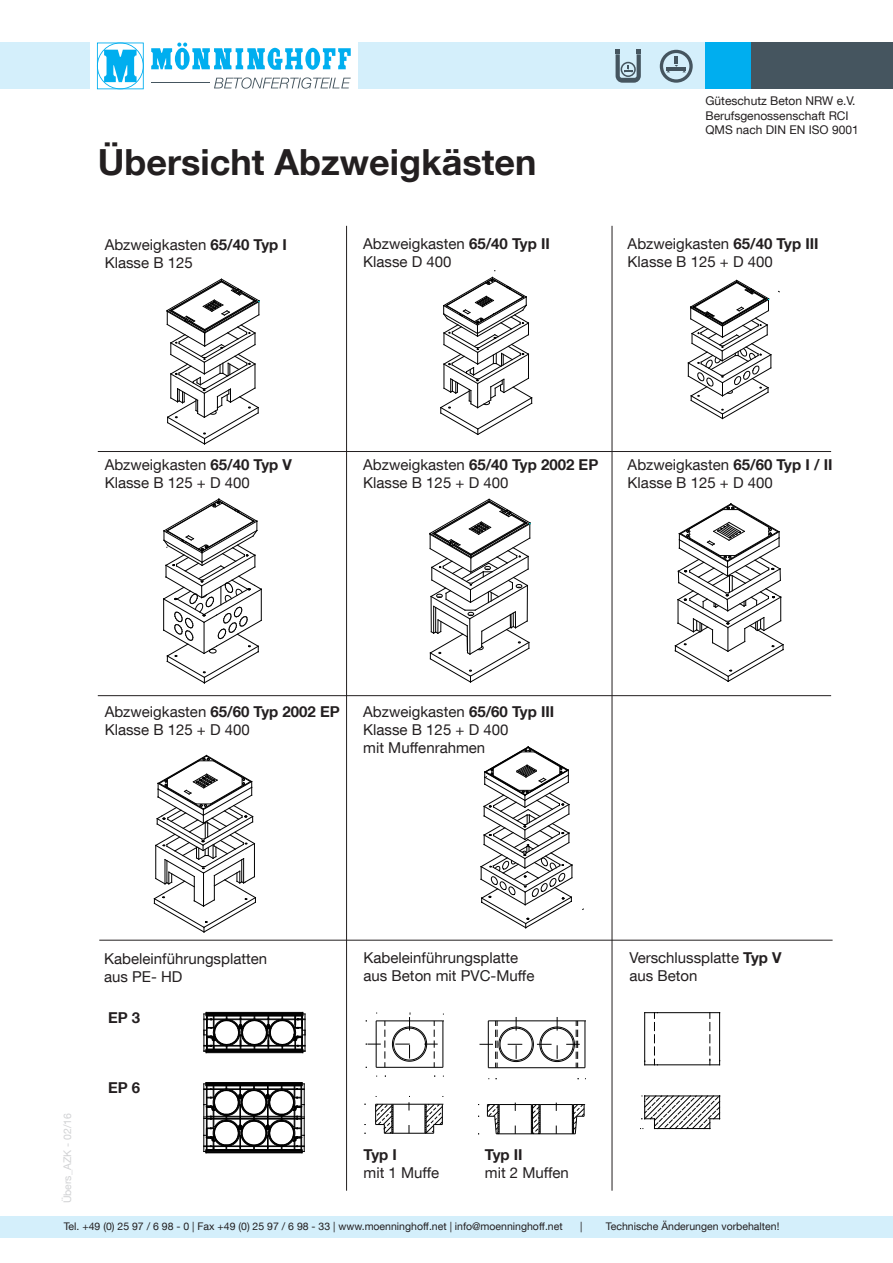
<style>
.page{position:relative;width:893px;height:1263px;background:#fff}
.page>*{position:absolute;margin:0;border:0;box-sizing:border-box;transform-origin:0 0}
.t1{font:700 36px "Helvetica Neue LT Com";color:#231f20}
.t2{font:15px/18px "Helvetica Neue LT Com";color:#231f20}
.t3{font:700 15px "Helvetica Neue LT Com";color:#231f20}
.t4{font:12px/14.4px "Helvetica Neue LT Com";color:#231f20}
.t5{font:10.5px "Helvetica Neue LT Com";color:#231f20}
.t6{font:10.5px "Helvetica Neue LT Com";color:#d1d2d4}
.s1{font-weight:700}
.s2{font-weight:400}
</style>
<div class="page">
<div style="left:0;top:1216px;width:893px;height:21px;background:#d4effb"></div>
<svg style="left:97px;top:43px;width:47px;height:46px"></svg>
<svg style="left:151px;top:43px;width:200px;height:27px"></svg>
<hr style="left:151px;top:82px;width:59px;height:1px;background:#45555f">
<svg style="left:214px;top:77px;width:137px;height:12px"></svg>
<div style="left:0;top:43px;width:89px;height:46px;background:#d4effb"></div>
<div style="left:358px;top:43px;width:349px;height:46px;background:#d4effb"></div>
<div style="left:705px;top:43px;width:47px;height:46px;background:#00aeef"></div>
<div style="left:752px;top:43px;width:141px;height:46px;background:#45555f"></div>
<svg style="left:660px;top:50px;width:33px;height:33px"></svg>
<svg style="left:616px;top:49px;width:25px;height:34px"></svg>
<svg style="left:204px;top:1012px;width:102px;height:41px"></svg>
<svg style="left:204px;top:1082px;width:101px;height:71px"></svg>
<hr style="left:346px;top:226px;width:1px;height:965px;background:#231f20">
<hr style="left:612px;top:226px;width:1px;height:965px;background:#231f20">
<hr style="left:98px;top:451px;width:733px;height:1px;background:#231f20">
<hr style="left:98px;top:695px;width:733px;height:1px;background:#231f20">
<hr style="left:99px;top:940px;width:734px;height:1px;background:#231f20">
<svg style="left:166px;top:278px;width:94px;height:167px"></svg>
<svg style="left:440px;top:277px;width:92px;height:158px"></svg>
<svg style="left:688px;top:280px;width:84px;height:139px"></svg>
<svg style="left:163px;top:498px;width:99px;height:185px"></svg>
<svg style="left:429px;top:498px;width:102px;height:185px"></svg>
<svg style="left:675px;top:503px;width:109px;height:179px"></svg>
<svg style="left:154px;top:755px;width:102px;height:178px"></svg>
<svg style="left:480px;top:746px;width:93px;height:182px"></svg>
<hr style="left:393px;top:1133px;width:32px;height:1px;background:#000">
<hr style="left:393px;top:1104px;width:32px;height:1px;background:#000">
<svg style="left:375px;top:1104px;width:19px;height:30px"></svg>
<svg style="left:425px;top:1104px;width:18px;height:30px"></svg>
<hr style="left:376px;top:1067px;width:67px;height:1px;background:#000">
<svg style="left:366px;top:1020px;width:20px;height:48px"></svg>
<hr style="left:376px;top:1020px;width:67px;height:1px;background:#000">
<svg style="left:392px;top:1013px;width:52px;height:54px"></svg>
<hr style="left:644px;top:1013px;width:1px;height:52px;background:#000">
<hr style="left:719px;top:1013px;width:1px;height:52px;background:#000">
<svg style="left:654px;top:1013px;width:4px;height:51px"></svg>
<svg style="left:710px;top:1013px;width:1px;height:51px"></svg>
<hr style="left:645px;top:1064px;width:75px;height:1px;background:#000">
<hr style="left:645px;top:1012px;width:75px;height:1px;background:#000">
<svg style="left:641px;top:1095px;width:80px;height:34px"></svg>
<svg style="left:479px;top:1017px;width:107px;height:51px"></svg>
<svg style="left:487px;top:1102px;width:98px;height:32px"></svg>
<p class="t1" style="left:98px;top:139px;width:440px">Übersicht Abzweigkästen</p>
<p class="t2" style="left:105px;top:236px;width:184px">Abzweigkasten <span class="s1">65/40 Typ I</span></p>
<p class="t2" style="left:105px;top:254px;width:90px">Klasse B 125</p>
<p class="t2" style="left:363px;top:234px;width:188px">Abzweigkasten <span class="s1">65/40 Typ II</span></p>
<p class="t2" style="left:363px;top:252px;width:90px">Klasse D 400</p>
<p class="t4" style="left:705px;top:94px;width:155px">Güteschutz Beton NRW e.V.<br>Berufsgenossenschaft RCI<br>QMS nach DIN EN ISO 9001</p>
<p class="t2" style="left:628px;top:234px;width:193px">Abzweigkasten <span class="s1">65/40 Typ III</span></p>
<p class="t2" style="left:628px;top:252px;width:147px">Klasse B 125 + D 400</p>
<p class="t2" style="left:105px;top:455px;width:189px">Abzweigkasten <span class="s1">65/40 Typ V</span></p>
<p class="t2" style="left:105px;top:473px;width:147px">Klasse B 125 + D 400</p>
<p class="t3" style="left:363px;top:455px;width:237px"><span class="s2">Abzweigkasten</span> 65/40 Typ 2002 EP</p>
<p class="t2" style="left:363px;top:473px;width:147px">Klasse B 125 + D 400</p>
<p class="t2" style="left:628px;top:455px;width:206px">Abzweigkasten <span class="s1">65/60 Typ I / II</span></p>
<p class="t2" style="left:628px;top:473px;width:147px">Klasse B 125 + D 400</p>
<p class="t2" style="left:105px;top:702px;width:237px">Abzweigkasten <span class="s1">65/60 Typ 2002 EP<br></span>Klasse B 125 + D 400</p>
<p class="t2" style="left:363px;top:702px;width:193px">Abzweigkasten <span class="s1">65/60 Typ III</span></p>
<p class="t2" style="left:363px;top:720px;width:147px">Klasse B 125 + D 400</p>
<p class="t2" style="left:363px;top:738px;width:124px">mit Muffenrahmen</p>
<p class="t6" style="left:61px;top:1203px;width:92px;rotate:-90deg">Übers_AZK - 02/16</p>
<p class="t2" style="left:104px;top:949px;width:165px">Kabeleinführungsplatten aus PE- HD</p>
<p class="t3" style="left:108px;top:1008px;width:34px">EP 3</p>
<p class="t3" style="left:108px;top:1078px;width:34px">EP 6</p>
<p class="t2" style="left:364px;top:948px;width:156px">Kabeleinführungsplatte</p>
<p class="t2" style="left:364px;top:966px;width:172px">aus Beton mit PVC-Muffe</p>
<p class="t2" style="left:629px;top:948px;width:154px">Verschlussplatte <span class="s1">Typ V</span></p>
<p class="t2" style="left:629px;top:966px;width:70px">aus Beton</p>
<p class="t3" style="left:364px;top:1145px;width:35px">Typ I</p>
<p class="t2" style="left:364px;top:1163px;width:77px">mit 1 Muffe</p>
<p class="t3" style="left:485px;top:1145px;width:39px">Typ II</p>
<p class="t2" style="left:485px;top:1163px;width:85px">mit 2 Muffen</p>
<p class="t5" style="left:64px;top:1220px;width:500px">Tel. +49 (0) 25 97 / 6 98 - 0 | Fax +49 (0) 25 97 / 6 98 - 33 | www.moenninghoff.net | info@moenninghoff.net</p>
<p class="t5" style="left:580px;top:1220px;width:4px">|</p>
<p class="t5" style="left:606px;top:1220px;width:175px">Technische Änderungen vorbehalten!</p>
</div>
